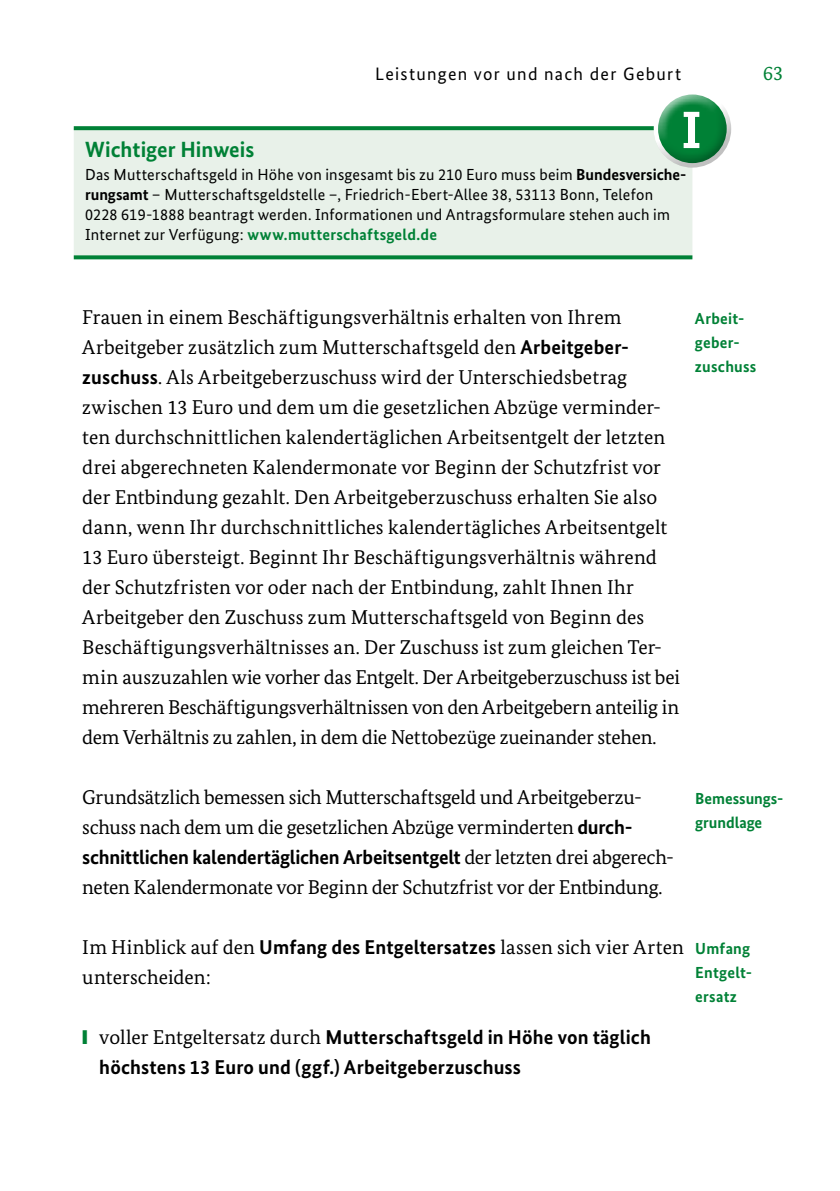
<style>
.page{position:relative;width:840px;height:1191px;background:#fff}
.page>*{position:absolute;margin:0;border:0;box-sizing:border-box;transform-origin:0 0}
.t1{font:700 52.4px "Bundes Sans";color:#fff}
.t2{font:700 22px "Bundes Sans";color:#008136}
.t3{font:20px/30px "Bundes Serif";letter-spacing:.005em;color:#000}
.t4{font:20px/30px "Bundes Serif";letter-spacing:-.015em;color:#000}
.t5{font:700 20px/30px "Bundes Sans";letter-spacing:.01em;color:#000}
.t6{font:20px "Bundes Serif";color:#008136}
.t7{font:18px "Bundes Sans";letter-spacing:.07em;color:#000}
.t8{font:16px/20px "Bundes Sans";letter-spacing:.015em;color:#000}
.t9{font:700 16px/24px "Bundes Sans";letter-spacing:.015em;color:#008136}
.t10{font:700 16px/24px "Bundes Sans";letter-spacing:-.005em;color:#008136}
.s1{font-weight:700}
.s2{font-weight:700;color:#008136}
.s3{font-family:"Bundes Sans";font-weight:700}
.s4{color:#008136}
.s5{font-family:"Bundes Serif";font-weight:400}
</style>
<div class="page">
<div style="left:74px;top:130px;width:618px;height:125px;background:#e8f1e9"></div>
<svg style="left:74px;top:126px;width:564px;height:4px;background:#0b863f"></svg>
<svg style="left:74px;top:255px;width:618px;height:4px;background:#158b46"></svg>
<div style="left:638px;top:76px;width:98px;height:80px;background:#fff;opacity:.75"></div>
<div style="left:647px;top:101px;width:98px;height:67px;background:#000;opacity:.25"></div>
<p class="t7" style="left:375px;top:62px;width:307px">Leistungen vor und nach der Geburt</p>
<p class="t6" style="left:762px;top:60px;width:21px">63</p>
<h1 class="t1" style="left:680px;top:98px;width:22px">I</h1>
<p class="t2" style="left:85px;top:136px;width:171px">Wichtiger Hinweis</p>
<p class="t8" style="left:85px;top:165px;width:602px">Das Mutterschaftsgeld in Höhe von insgesamt bis zu 210 Euro muss beim <span class="s1">Bundesversiche&shy;rungsamt</span> – Mutterschaftsgeldstelle –, Friedrich-Ebert-Allee 38, 53113 Bonn, Telefon 0228 619-1888 beantragt werden. Informationen und Antragsformulare stehen auch im Internet zur Verfügung: <span class="s2">www.mutterschaftsgeld.de</span></p>
<p class="t3" style="left:82px;top:301px;width:599px">Frauen in einem Beschäftigungsverhältnis erhalten von Ihrem Arbeitgeber zusätzlich zum Mutterschaftsgeld den <span class="s3">Arbeitgeber&shy;zuschuss</span>. Als Arbeitgeberzuschuss wird der Unterschiedsbetrag zwischen 13 Euro und dem um die gesetzlichen Abzüge verminder&shy;ten durchschnittlichen kalendertäglichen Arbeitsentgelt der letzten drei abgerechneten Kalendermonate vor Beginn der Schutzfrist vor der Entbindung gezahlt. Den Arbeitgeberzuschuss erhalten Sie also dann, wenn Ihr durchschnittliches kalendertägliches Arbeitsentgelt 13 Euro übersteigt. Beginnt Ihr Beschäftigungsverhältnis während der Schutzfristen vor oder nach der Entbindung, zahlt Ihnen Ihr Arbeitgeber den Zuschuss zum Mutterschaftsgeld von Beginn des Beschäftigungsverhältnisses an. Der Zuschuss ist zum gleichen Ter&shy;min auszuzahlen wie vorher das Entgelt. Der Arbeitgeberzuschuss ist bei mehreren Beschäftigungsverhältnissen von den Arbeitgebern anteilig in dem Verhältnis zu zahlen, in dem die Nettobezüge zueinander stehen.</p>
<p class="t9" style="left:694px;top:306px;width:63px">Arbeit&shy;geber&shy;zuschuss</p>
<p class="t4" style="left:82px;top:781px;width:593px">Grundsätzlich bemessen sich Mutterschaftsgeld und Arbeitgeberzu&shy;schuss nach dem um die gesetzlichen Abzüge verminderten <span class="s3">durch&shy;schnittlichen kalendertäglichen Arbeitsentgelt</span> der letzten drei abgerech&shy;neten Kalendermonate vor Beginn der Schutzfrist vor der Entbindung.</p>
<p class="t10" style="left:694px;top:786px;width:90px">Bemessungs&shy;grundlage</p>
<p class="t3" style="left:82px;top:931px;width:602px">Im Hinblick auf den <span class="s3">Umfang des Entgeltersatzes</span> lassen sich vier Arten unterscheiden:</p>
<p class="t5" style="left:99px;top:1021px;width:553px;text-indent:-17px"><span class="s4">❙</span> <span class="s5">voller Entgeltersatz durch</span> Mutterschaftsgeld in Höhe von täglich höchstens 13 Euro und (ggf.) Arbeitgeberzuschuss</p>
<p class="t9" style="left:694px;top:936px;width:57px;text-align:justify">Umfang Entgelt&shy;ersatz</p>
</div>
